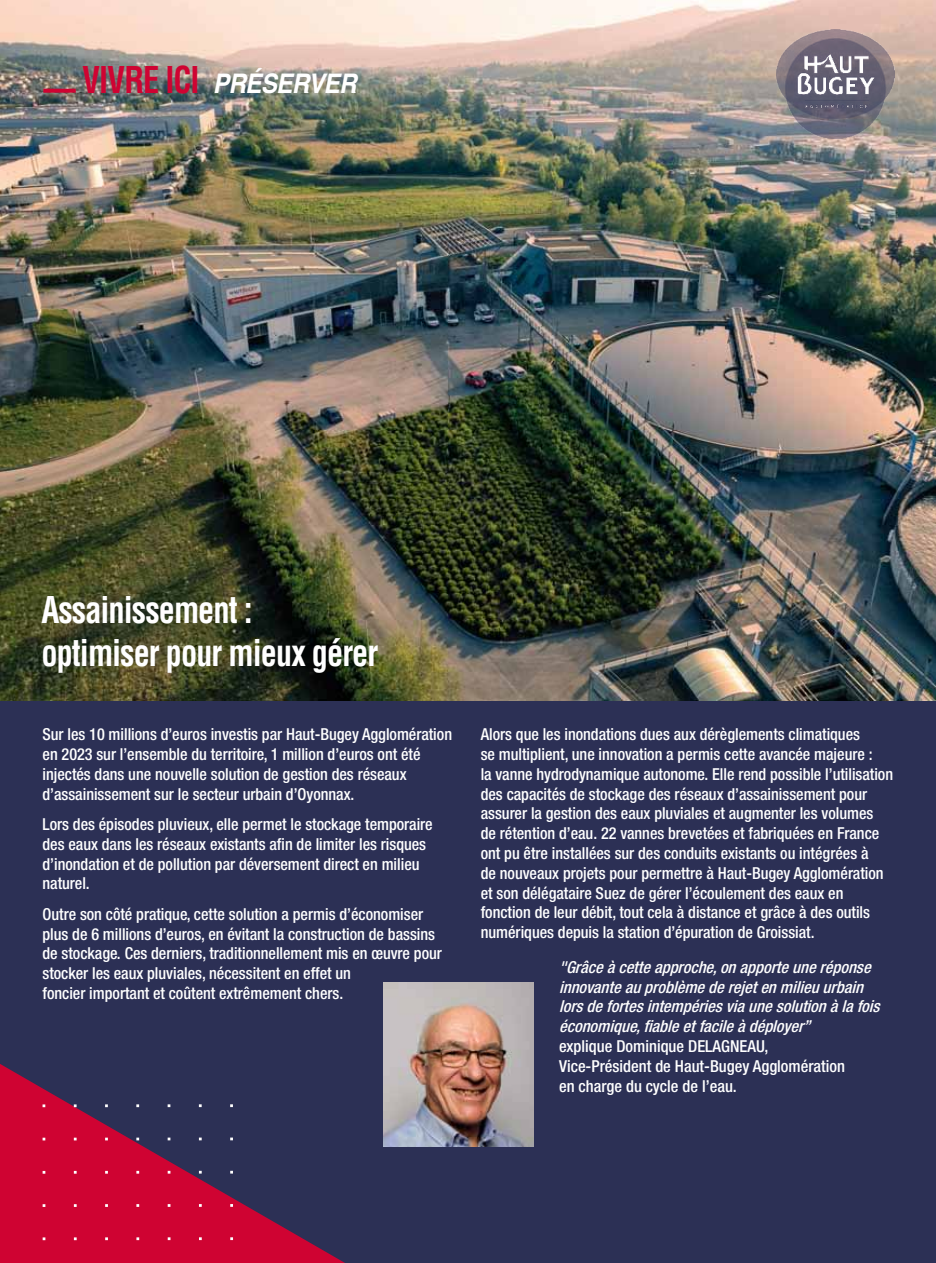
<style>
.page{position:relative;width:936px;height:1263px;background:#fff}
.page>*{position:absolute;margin:0;border:0;box-sizing:border-box;transform-origin:0 0}
.t1{font:700 condensed 36px/43.2px "Helvetica";letter-spacing:-.03em;color:#fff;scale:.9 1}
.t2{font:700 condensed 36px "Helvetica";letter-spacing:-.03em;color:#cf0332;scale:.9 1}
.t3{font:500 condensed 16.5px/19.8px "Helvetica Neue";color:#fff}
.t4{font:italic 500 condensed 16.5px/19.8px "Helvetica Neue";color:#fff}
.s1{font-style:italic;font-stretch:normal;font-size:27px;color:#fff}
</style>
<div class="page">
<div style="left:0;top:0;width:935px;height:1263px;background:#2c3055"></div>
<img style="left:0;top:0;width:935px;height:701px">
<svg style="left:0;top:1064px;width:345px;height:199px"></svg>
<img style="left:776px;top:30px;width:118px;height:109px">
<img style="left:383px;top:982px;width:150px;height:164px">
<h1 class="t2" style="left:44px;top:57px;width:349px">— vivr e ici <span class="s1">PRÉSERVER</span></h1>
<h1 class="t1" style="left:41px;top:588px;width:375px">Assainissement : optimiser pour mieux gérer</h1>
<p class="t3" style="left:43px;top:724px;width:411px">Sur les 10 millions d’euros investis par Haut-Bugey Agglomération en 2023 sur l’ensemble du territoire, 1 million d’euros ont été injectés dans une nouvelle solution de gestion des réseaux d’assainissement sur le secteur urbain d’Oyonnax.</p>
<p class="t3" style="left:43px;top:814px;width:391px">Lors des épisodes pluvieux, elle permet le stockage temporaire des eaux dans les réseaux existants afin de limiter les risques d’inondation et de pollution par déversement direct en milieu naturel.</p>
<p class="t3" style="left:43px;top:904px;width:401px">Outre son côté pratique, cette solution a permis d’économiser plus de 6 millions d’euros, en évitant la construction de bassins de stockage. Ces derniers, traditionnellement mis en œuvre pour stocker les eaux pluviales, nécessitent en effet un<br>foncier important et coûtent extrêmement chers.</p>
<p class="t3" style="left:480px;top:724px;width:414px">Alors que les inondations dues aux dérèglements climatiques<br>se multiplient, une innovation a permis cette avancée majeure :<br>la vanne hydrodynamique autonome. Elle rend possible l’utilisation des capacités de stockage des réseaux d’assainissement pour assurer la gestion des eaux pluviales et augmenter les volumes<br>de rétention d’eau. 22 vannes brevetées et fabriquées en France ont pu être installées sur des conduits existants ou intégrées à<br>de nouveaux projets pour permettre à Haut-Bugey Agglomération et son délégataire Suez de gérer l’écoulement des eaux en fonction de leur débit, tout cela à distance et grâce à des outils numériques depuis la station d’épuration de Groissiat.</p>
<p class="t4" style="left:559px;top:957px;width:327px">"Grâceàcetteapproche,onapporteuneréponse innovanteauproblèmederejetenmilieuurbain lorsdefortesintempériesviaunesolutionàlafois économique,fiableetfacileàdéployer”</p>
<p class="t3" style="left:559px;top:1036px;width:287px">explique Dominique DELAGNEAU,<br>Vice-Président de Haut-Bugey Agglomération en charge du cycle de l’eau.</p>
</div>
